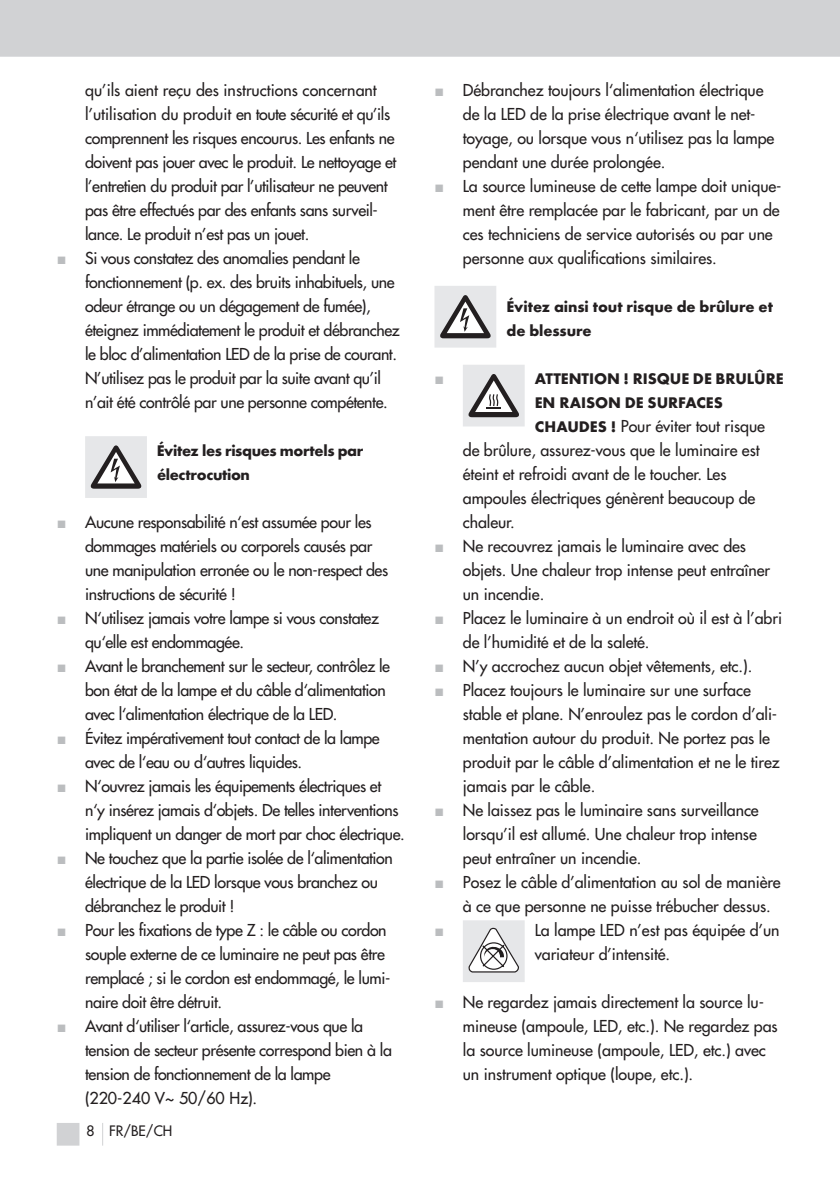
<style>
.page{position:relative;width:840px;height:1191px;background:#fff}
.page>*{position:absolute;margin:0;border:0;box-sizing:border-box;transform-origin:0 0}
.t1{font:16px/24px "Futura";letter-spacing:-.025em;color:#231f20}
.t2{font:16px/24px "Futura";letter-spacing:-.005em;color:#231f20}
.t3{font:700 16px/24px "Futura";letter-spacing:-.005em;color:#231f20}
.t4{font:700 16px/24px "Futura";letter-spacing:-.025em;color:#231f20}
.t5{font:16px "Arial";color:#bbbdbf}
.t6{font:14px "Futura";color:#231f20}
.s1{font-family:"Arial";color:#bbbdbf}
.s2{font-weight:700}
</style>
<div class="page">
<div style="left:0;top:0;width:839px;height:57px;background:#d1d2d4"></div>
<div style="left:57px;top:1123px;width:22px;height:22px;background:#d1d2d4"></div>
<svg style="left:102px;top:1123px;width:1px;height:22px"></svg>
<div style="left:86px;top:437px;width:60px;height:60px;background:#e6e7e9"></div>
<svg style="left:91px;top:445px;width:50px;height:44px"></svg>
<div style="left:85px;top:436px;width:62px;height:62px;border:2px solid #e6e7e9"></div>
<div style="left:435px;top:287px;width:60px;height:59px;background:#e6e7e9"></div>
<svg style="left:440px;top:295px;width:50px;height:43px"></svg>
<div style="left:434px;top:286px;width:62px;height:61px;border:2px solid #e6e7e9"></div>
<div style="left:463px;top:366px;width:60px;height:59px;background:#e6e7e9"></div>
<svg style="left:468px;top:374px;width:50px;height:43px"></svg>
<div style="left:462px;top:365px;width:62px;height:61px;border:2px solid #e6e7e9"></div>
<div style="left:463px;top:921px;width:60px;height:60px;background:#e6e7e9"></div>
<svg style="left:468px;top:927px;width:50px;height:45px"></svg>
<div style="left:462px;top:920px;width:62px;height:62px;border:2px solid #e6e7e9"></div>
<p class="t1" style="left:85px;top:78px;width:312px">qu’ils aient reçu des instructions concernant l’utilisation du produit en toute sécurité et qu’ils comprennent les risques encourus. Les enfants ne doivent pas jouer avec le produit. Le nettoyage et l’entretien du produit par l’utilisateur ne peuvent pas être effectués par des enfants sans surveil&shy;lance. Le produit n’est pas un jouet.</p>
<p class="t1" style="left:85px;top:246px;width:316px;text-indent:-28px"><span class="s1">■</span> Si vous constatez des anomalies pendant le fonctionnement (p. ex. des bruits inhabituels, une odeur étrange ou un dégagement de fumée), éteignez immédiatement le produit et débranchez le bloc d’alimentation LED de la prise de courant.<br>N’utilisez pas le produit par la suite avant qu’il n’ait été contrôlé par une personne compétente.</p>
<p class="t4" style="left:157px;top:437px;width:208px">Évitez les risques mortels par électrocution</p>
<p class="t1" style="left:85px;top:510px;width:304px;text-indent:-28px"><span class="s1">■</span> Aucune responsabilité n‘est assumée pour les dommages matériels ou corporels causés par une manipulation erronée ou le non-respect des instructions de sécurité !</p>
<p class="t1" style="left:85px;top:606px;width:295px;text-indent:-28px"><span class="s1">■</span> N‘utilisez jamais votre lampe si vous constatez qu‘elle est endommagée.</p>
<p class="t1" style="left:85px;top:654px;width:306px;text-indent:-28px"><span class="s1">■</span> Avant le branchement sur le secteur, contrôlez le bon état de la lampe et du câble d‘alimentation avec l‘alimentation électrique de la LED.</p>
<p class="t1" style="left:85px;top:726px;width:296px;text-indent:-28px"><span class="s1">■</span> Évitez impérativement tout contact de la lampe avec de l‘eau ou d‘autres liquides.</p>
<p class="t1" style="left:85px;top:774px;width:321px;text-indent:-28px"><span class="s1">■</span> N‘ouvrez jamais les équipements électriques et n‘y insérez jamais d‘objets. De telles interventions impliquent un danger de mort par choc électrique.</p>
<p class="t1" style="left:85px;top:846px;width:309px;text-indent:-28px"><span class="s1">■</span> Ne touchez que la partie isolée de l‘alimentation électrique de la LED lorsque vous branchez ou débranchez le produit !</p>
<p class="t1" style="left:85px;top:918px;width:306px;text-indent:-28px"><span class="s1">■</span> Pour les fixations de type Z : le câble ou cordon souple externe de ce luminaire ne peut pas être remplacé ; si le cordon est endommagé, le lumi&shy;naire doit être détruit.</p>
<p class="t1" style="left:85px;top:1014px;width:308px;text-indent:-28px"><span class="s1">■</span> Avant d‘utiliser l‘article, assurez-vous que la tension de secteur présente correspond bien à la tension de fonctionnement de la lampe (220-240 V~ 50/60 Hz).</p>
<p class="t6" style="left:86px;top:1121px;width:87px">8 FR/BE/CH</p>
<p class="t2" style="left:462px;top:78px;width:313px;text-indent:-28px"><span class="s1">■</span> Débranchez toujours l‘alimentation électrique de la LED de la prise électrique avant le net&shy;toyage, ou lorsque vous n‘utilisez pas la lampe pendant une durée prolongée.</p>
<p class="t2" style="left:462px;top:174px;width:320px;text-indent:-28px"><span class="s1">■</span> La source lumineuse de cette lampe doit unique&shy;ment être remplacée par le fabricant, par un de ces techniciens de service autorisés ou par une personne aux qualifications similaires.</p>
<p class="t3" style="left:506px;top:293px;width:268px">Évitez ainsi tout risque de brûlure et de blessure</p>
<p class="t5" style="left:434px;top:367px;width:11px">■</p>
<p class="t3" style="left:534px;top:365px;width:250px">ATTENTION ! RISQUE DE BRULÛRE</p>
<p class="t3" style="left:534px;top:389px;width:189px">EN RAISON DE SURFACES</p>
<p class="t2" style="left:534px;top:414px;width:231px"><span class="s2">CHAUDES !</span> Pour éviter tout risque</p>
<p class="t2" style="left:462px;top:438px;width:298px">de brûlure, assurez-vous que le luminaire est</p>
<p class="t2" style="left:462px;top:462px;width:265px">éteint et refroidi avant de le toucher. Les</p>
<p class="t2" style="left:462px;top:486px;width:294px">ampoules électriques génèrent beaucoup de</p>
<p class="t2" style="left:462px;top:510px;width:53px">chaleur.</p>
<p class="t2" style="left:462px;top:534px;width:308px;text-indent:-28px"><span class="s1">■</span> Ne recouvrez jamais le luminaire avec des objets. Une chaleur trop intense peut entraîner un incendie.</p>
<p class="t2" style="left:462px;top:606px;width:320px;text-indent:-28px"><span class="s1">■</span> Placez le luminaire à un endroit où il est à l’abri de l’humidité et de la saleté.</p>
<p class="t2" style="left:434px;top:654px;width:319px"><span class="s1">■</span> N’y accrochez aucun objet vêtements, etc.).</p>
<p class="t2" style="left:462px;top:678px;width:318px;text-indent:-28px"><span class="s1">■</span> Placez toujours le luminaire sur une surface stable et plane. N’enroulez pas le cordon d’ali&shy;mentation autour du produit. Ne portez pas le produit par le câble d’alimentation et ne le tirez jamais par le câble.</p>
<p class="t2" style="left:462px;top:798px;width:297px;text-indent:-28px"><span class="s1">■</span> Ne laissez pas le luminaire sans surveillance lorsqu’il est allumé. Une chaleur trop intense peut entraîner un incendie.</p>
<p class="t2" style="left:462px;top:870px;width:319px;text-indent:-28px"><span class="s1">■</span> Posez le câble d’alimentation au sol de manière à ce que personne ne puisse trébucher dessus.</p>
<p class="t5" style="left:434px;top:919px;width:11px">■</p>
<p class="t2" style="left:534px;top:918px;width:246px">La lampe LED n’est pas équipée d’un variateur d’intensité.</p>
<p class="t2" style="left:462px;top:990px;width:316px;text-indent:-28px"><span class="s1">■</span> Ne regardez jamais directement la source lu&shy;mineuse (ampoule, LED, etc.). Ne regardez pas la source lumineuse (ampoule, LED, etc.) avec un instrument optique (loupe, etc.).</p>
</div>
